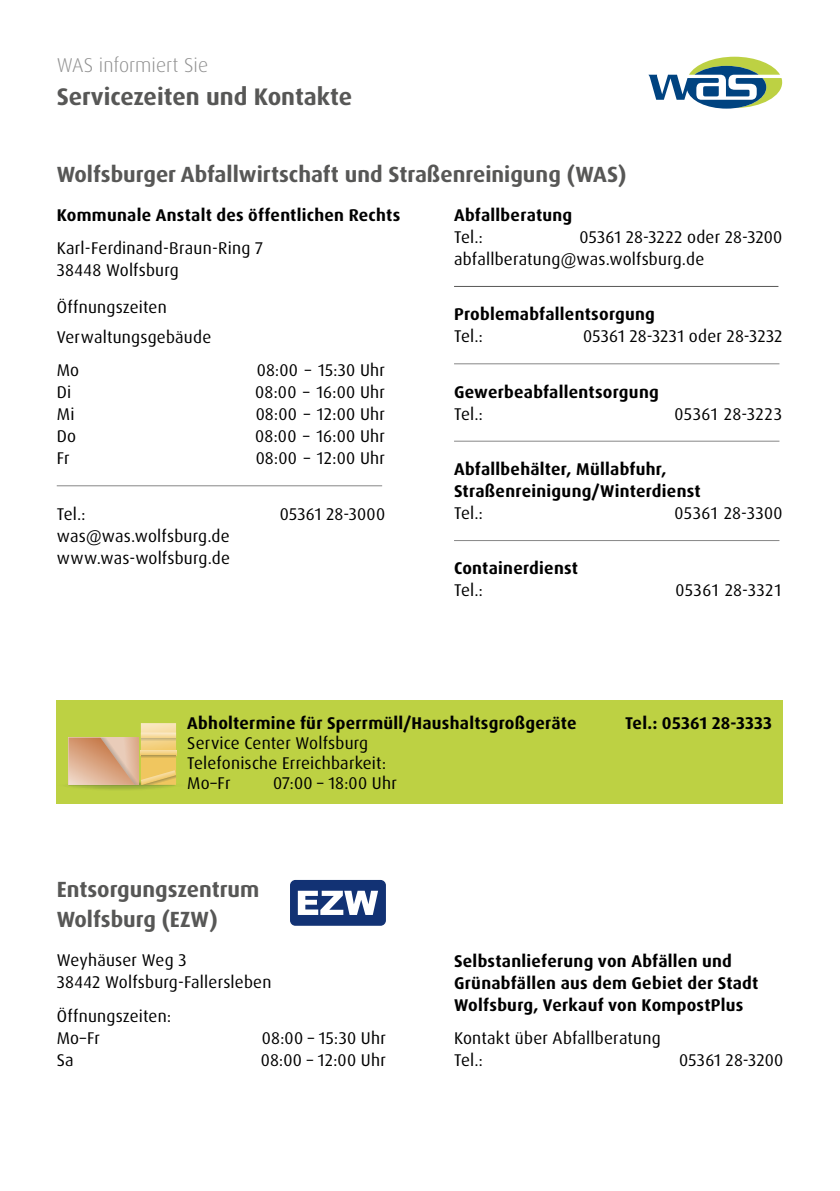
<style>
.page{position:relative;width:840px;height:1191px;background:#fff}
.page>*{position:absolute;margin:0;border:0;box-sizing:border-box;transform-origin:0 0}
.t1{font:700 24px "Dax OT";color:#575756}
.t2{font:700 22px/30px "Dax OT";color:#575756}
.t3{font:300 20px "Dax OT";color:#909090}
.t4{font:17px/22px "Dax Pro";letter-spacing:.015em;color:#000}
.t5{font:700 17px/22px "Dax OT";letter-spacing:.015em;color:#000}
.t6{font:17px "Dax Pro";letter-spacing:-.01em;color:#000}
</style>
<div class="page">
<svg style="left:648px;top:57px;width:133px;height:52px"></svg>
<hr style="left:454px;top:286px;width:324px;height:1px;background:#575756">
<hr style="left:454px;top:363px;width:325px;height:1px;background:#878787">
<hr style="left:454px;top:441px;width:325px;height:1px;background:#878787">
<hr style="left:454px;top:540px;width:325px;height:1px;background:#878787">
<hr style="left:57px;top:485px;width:325px;height:1px;background:#878787">
<div style="left:290px;top:880px;width:96px;height:45px;background:#123274;border-radius:5px"></div>
<svg style="left:298px;top:890px;width:80px;height:25px"></svg>
<div style="left:57px;top:700px;width:725px;height:103px;background:#bdd143"></div>
<div style="left:61px;top:781px;width:117px;height:10px;background:#b7cc42;border-radius:50%"></div>
<svg style="left:54px;top:781px;width:137px;height:8px"></svg>
<svg style="left:68px;top:782px;width:107px;height:4px"></svg>
<svg style="left:69px;top:723px;width:107px;height:62px"></svg>
<p class="t3" style="left:57px;top:53px;width:153px">WAS informiert Sie</p>
<h1 class="t1" style="left:57px;top:81px;width:297px">Servicezeiten und Kontakte</h1>
<p class="t2" style="left:57px;top:159px;width:570px">Wolfsburger Abfallwirtschaft und Straßenreinigung (WAS)</p>
<p class="t5" style="left:57px;top:204px;width:345px">Kommunale Anstalt des öffentlichen Rechts</p>
<p class="t4" style="left:57px;top:237px;width:208px">Karl-Ferdinand-Braun-Ring 7<br>38448 Wolfsburg</p>
<p class="t5" style="left:454px;top:204px;width:120px">Abfallberatung</p>
<p class="t4" style="left:454px;top:226px;width:30px">Tel.:</p>
<p class="t4" style="left:454px;top:226px;width:330px;text-indent:125px">05361 28-3222 oder 28-3200 abfallberatung@was.wolfsburg.de</p>
<p class="t5" style="left:454px;top:303px;width:202px">Problemabfallentsorgung</p>
<p class="t4" style="left:454px;top:325px;width:30px">Tel.:</p>
<p class="t4" style="left:582px;top:325px;width:201px">05361 28-3231 oder 28-3232</p>
<p class="t4" style="left:57px;top:292px;width:156px;line-height:30px">Öffnungszeiten<br>Verwaltungsgebäude</p>
<p class="t4" style="left:57px;top:359px;width:24px">Mo</p>
<p class="t4" style="left:257px;top:359px;width:130px">08:00 – 15:30 Uhr</p>
<p class="t4" style="left:57px;top:381px;width:16px">Di</p>
<p class="t4" style="left:255px;top:381px;width:131px">08:00 – 16:00 Uhr</p>
<p class="t4" style="left:57px;top:403px;width:19px">Mi</p>
<p class="t4" style="left:255px;top:403px;width:131px">08:00 – 12:00 Uhr</p>
<p class="t4" style="left:57px;top:425px;width:21px">Do</p>
<p class="t4" style="left:255px;top:425px;width:131px">08:00 – 16:00 Uhr</p>
<p class="t4" style="left:57px;top:447px;width:14px">Fr</p>
<p class="t4" style="left:255px;top:447px;width:131px">08:00 – 12:00 Uhr</p>
<p class="t5" style="left:454px;top:381px;width:206px">Gewerbeabfallentsorgung</p>
<p class="t4" style="left:454px;top:403px;width:30px">Tel.:</p>
<p class="t4" style="left:674px;top:403px;width:109px">05361 28-3223</p>
<p class="t5" style="left:454px;top:458px;width:248px">Abfallbehälter, Müllabfuhr,<br>Straßenreinigung/Winterdienst</p>
<p class="t4" style="left:454px;top:502px;width:30px">Tel.:</p>
<p class="t4" style="left:674px;top:502px;width:109px">05361 28-3300</p>
<p class="t4" style="left:57px;top:503px;width:30px">Tel.:</p>
<p class="t4" style="left:279px;top:503px;width:107px">05361 28-3000</p>
<p class="t4" style="left:57px;top:525px;width:175px">was@was.wolfsburg.de www.was-wolfsburg.de</p>
<p class="t5" style="left:454px;top:557px;width:125px">Containerdienst</p>
<p class="t4" style="left:454px;top:579px;width:30px">Tel.:</p>
<p class="t6" style="left:675px;top:579px;width:108px">05361 28-3321</p>
<p class="t5" style="left:187px;top:712px;width:390px">Abholtermine für Sperrmüll/Haushaltsgroßgeräte</p>
<p class="t5" style="left:624px;top:712px;width:148px">Tel.: 05361 28-3333</p>
<p class="t4" style="left:187px;top:733px;width:200px;line-height:20px">Service Center Wolfsburg<br>Telefonische Erreichbarkeit:<br>Mo–Fr</p>
<p class="t4" style="left:273px;top:772px;width:125px">07:00 – 18:00 Uhr</p>
<p class="t2" style="left:57px;top:874px;width:204px">Entsorgungszentrum<br>Wolfsburg (EZW)</p>
<p class="t4" style="left:57px;top:949px;width:216px">Weyhäuser Weg 3<br>38442 Wolfsburg-Fallersleben</p>
<p class="t4" style="left:57px;top:1004px;width:116px">Öffnungszeiten:<br>Mo–Fr</p>
<p class="t4" style="left:262px;top:1026px;width:125px">08:00 – 15:30 Uhr</p>
<p class="t4" style="left:57px;top:1048px;width:19px">Sa</p>
<p class="t4" style="left:260px;top:1048px;width:127px">08:00 – 12:00 Uhr</p>
<p class="t5" style="left:454px;top:950px;width:306px">Selbstanlieferung von Abfällen und<br>Grünabfällen aus dem Gebiet der Stadt<br>Wolfsburg, Verkauf von KompostPlus</p>
<p class="t4" style="left:454px;top:1027px;width:208px">Kontakt über Abfallberatung<br>Tel.:</p>
<p class="t4" style="left:679px;top:1049px;width:105px">05361 28-3200</p>
</div>
